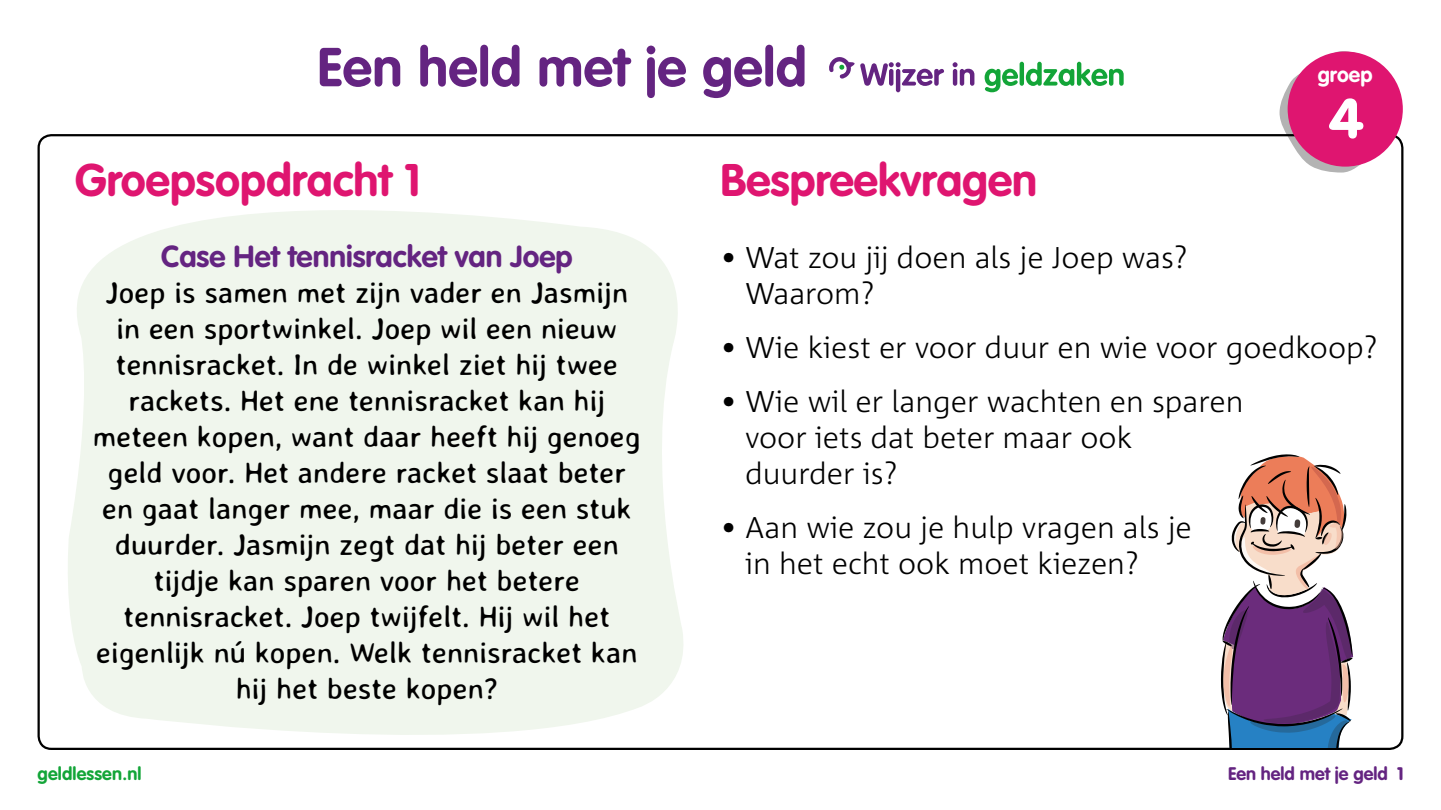
<style>
.page{position:relative;width:1441px;height:810px;background:#fff}
.page>*{position:absolute;margin:0;border:0;box-sizing:border-box;transform-origin:0 0}
.t1{font:900 55.5px "VAG Rounded Std";color:#fff}
.t2{font:700 54px "VAG Rounded Std";letter-spacing:.01em;color:#642481}
.t3{font:700 45px "VAG Rounded Std";color:#df1570}
.t4{font:30px/36px "Averia Sans Libre";color:#000;text-align:center}
.t5{font:300 30px/36px "Corpid";color:#000}
.t6{font:700 30px "VAG Rounded Std";color:#642481}
.t7{font:700 21.15px "VAG Rounded Std";color:#fff}
.t8{font:700 18px "VAG Rounded Std";color:#642481}
.t9{font:700 18px "VAG Rounded Std";letter-spacing:.01em;color:#13a538}
.s1{font-weight:900}
</style>
<div class="page">
<svg style="left:860px;top:62px;width:83px;height:30px"></svg>
<svg style="left:952px;top:62px;width:22px;height:24px"></svg>
<svg style="left:984px;top:69px;width:33px;height:23px"></svg>
<svg style="left:1019px;top:62px;width:4px;height:24px"></svg>
<svg style="left:1025px;top:62px;width:98px;height:24px"></svg>
<svg style="left:829px;top:57px;width:25px;height:22px"></svg>
<svg style="left:1279px;top:51px;width:118px;height:122px"></svg>
<div style="left:1287px;top:52px;width:115px;height:115px;background:#df1570;border-radius:50%"></div>
<svg style="left:37px;top:147px;width:671px;height:603px;fill:#f0f6ed"></svg>
<svg style="left:1216px;top:454px;width:139px;height:294px"></svg>
<h2 class="t2" style="left:317px;top:36px;width:491px">Een held met je geld</h2>
<p class="t7" style="left:1317px;top:62px;width:57px">groep</p>
<h1 class="t1" style="left:1329px;top:85px;width:35px">4</h1>
<h3 class="t3" style="left:75px;top:153px;width:347px">Groepsopdracht 1</h3>
<p class="t6" style="left:161px;top:239px;width:413px">Case Het tennisracket van Joep</p>
<p class="t4" style="left:93px;top:274px;width:549px">Joep is samen met zijn vader en Jasmijn in een sportwinkel. Joep wil een nieuw tennisracket. In de winkel ziet hij twee rackets. Het ene tennisracket kan hij meteen kopen, want daar heeft hij genoeg geld voor. Het andere racket slaat beter en gaat langer mee, maar die is een stuk duurder. Jasmijn zegt dat hij beter een tijdje kan sparen voor het betere tennisracket. Joep twijfelt. Hij wil het eigenlijk nú kopen. Welk tennisracket kan hij het beste kopen?</p>
<h3 class="t3" style="left:720px;top:153px;width:318px">Bespreekvragen</h3>
<p class="t5" style="left:745px;top:239px;width:444px;text-indent:-25px">• Wat zou jij doen als je Joep was?<br>Waarom?</p>
<p class="t5" style="left:720px;top:329px;width:658px">• Wie kiest er voor duur en wie voor goedkoop?</p>
<p class="t5" style="left:745px;top:383px;width:500px;text-indent:-25px">• Wie wil er langer wachten en sparen voor iets dat beter maar ook duurder is?</p>
<p class="t5" style="left:745px;top:509px;width:448px;text-indent:-25px">• Aan wie zou je hulp vragen als je in het echt ook moet kiezen?</p>
<p class="t9" style="left:38px;top:763px;width:105px">geldlessen.nl</p>
<p class="t8" style="left:1227px;top:763px;width:177px">Een held met je geld <span class="s1">1</span></p>
</div>
